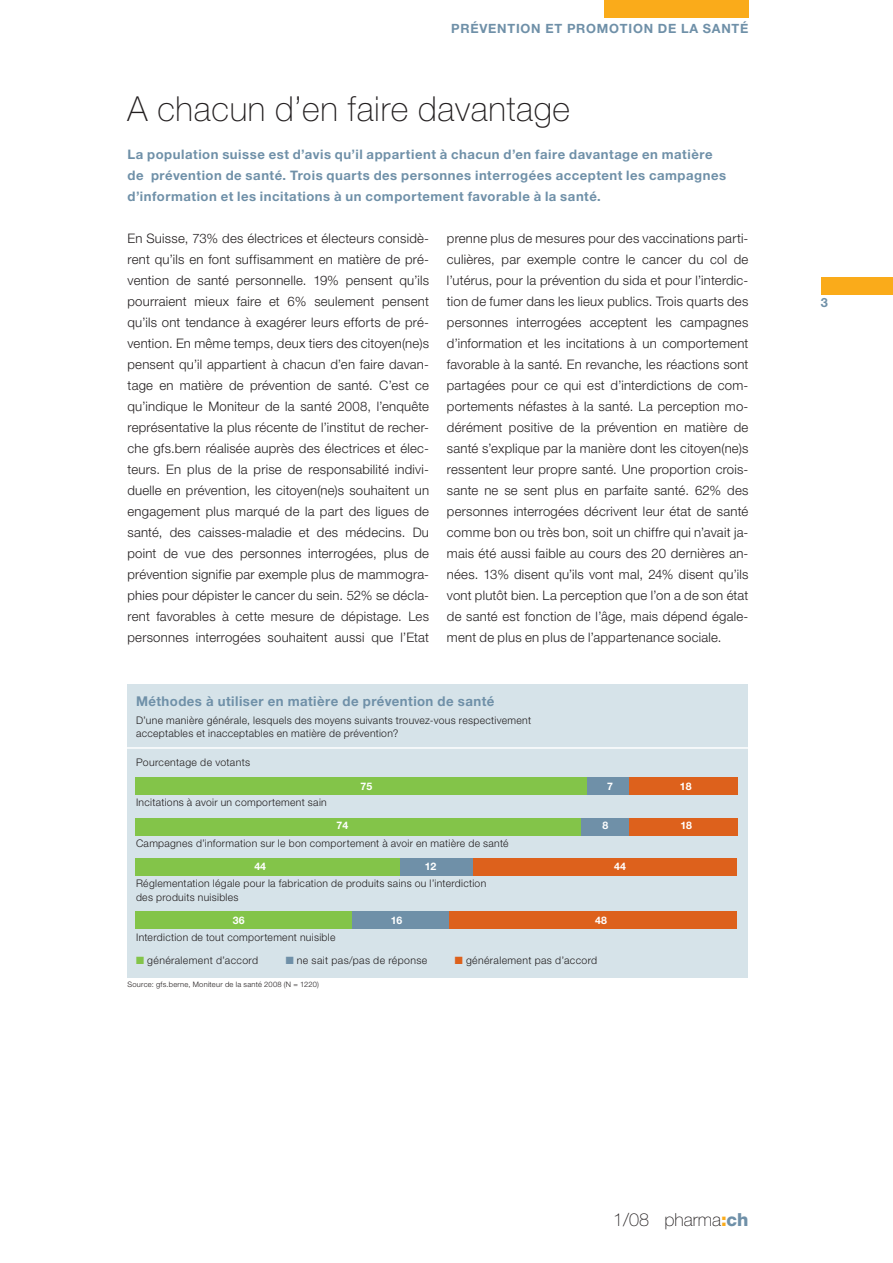
<style>
.page{position:relative;width:893px;height:1263px;background:#fff}
.page>*{position:absolute;margin:0;border:0;box-sizing:border-box;transform-origin:0 0}
.t1{font:100 34.5px "Helvetica Neue";letter-spacing:.02em;color:#231f20}
.t2{font:100 18px "Helvetica Neue";color:#231f20}
.t3{font:700 13.5px "Helvetica Neue";letter-spacing:.035em;color:#6f90a8}
.t4{font:300 13.2px/21px "Helvetica Neue";letter-spacing:.02em;color:#231f20;text-align:justify}
.t5{font:700 13.2px/21px "Helvetica Neue";letter-spacing:.04em;color:#6f90a8}
.t6{font:700 12.75px "Helvetica Neue";letter-spacing:.06em;color:#6f90a8}
.t7{font:300 10.5px/13.5px "Helvetica Neue";letter-spacing:.03em;color:#231f20}
.t8{font:700 10.35px "Helvetica Neue";color:#fff}
.t9{font:300 7.5px "Helvetica Neue";letter-spacing:.035em;color:#231f20}
.s1{color:#83c449}
.s2{color:#6f90a8}
.s3{color:#dd611c}
.s4{font-weight:800;color:#faab1a}
.s5{font-weight:800;color:#6f90a8}
</style>
<div class="page">
<div style="left:821px;top:277px;width:72px;height:17px;background:#faab1a"></div>
<div style="left:604px;top:0;width:144px;height:17px;background:#faab1a"></div>
<div style="left:128px;top:684px;width:620px;height:293px;background:#d6e3e9"></div>
<hr style="left:119px;top:747px;width:638px;height:2px;background:#fff">
<div style="left:629px;top:778px;width:108px;height:17px;background:#dd611c"></div>
<div style="left:587px;top:778px;width:42px;height:17px;background:#6f90a8"></div>
<div style="left:135px;top:778px;width:452px;height:17px;background:#83c449"></div>
<div style="left:629px;top:818px;width:108px;height:17px;background:#dd611c"></div>
<div style="left:581px;top:818px;width:48px;height:17px;background:#6f90a8"></div>
<div style="left:135px;top:818px;width:446px;height:17px;background:#83c449"></div>
<div style="left:472px;top:858px;width:265px;height:17px;background:#dd611c"></div>
<div style="left:400px;top:858px;width:72px;height:17px;background:#6f90a8"></div>
<div style="left:135px;top:858px;width:265px;height:17px;background:#83c449"></div>
<div style="left:448px;top:912px;width:289px;height:17px;background:#dd611c"></div>
<div style="left:352px;top:912px;width:96px;height:17px;background:#6f90a8"></div>
<div style="left:135px;top:912px;width:217px;height:17px;background:#83c449"></div>
<p class="t6" style="left:451px;top:23px;width:299px">PRÉVENTION ET PROMOTION DE LA SANTÉ</p>
<h1 class="t1" style="left:128px;top:96px;width:444px">A chacun d’en faire davantage</h1>
<p class="t5" style="left:128px;top:145px;width:600px">La population suisse est d’avis qu’il appartient à chacun d’en faire davantage en matière de prévention de santé. Trois quarts des personnes interrogées acceptent les campagnes d’information et les incitations à un comportement favorable à la santé.</p>
<p class="t4" style="left:128px;top:229px;width:303px">En Suisse, 73% des électrices et électeurs considè&shy;rent qu’ils en font suffisamment en matière de pré&shy;vention de santé personnelle. 19% pensent qu’ils pourraient mieux faire et 6% seulement pensent qu’ils ont tendance à exagérer leurs efforts de pré&shy;vention. En même temps, deux tiers des citoyen(ne)s pensent qu’il appartient à chacun d’en faire davan&shy;tage en matière de prévention de santé. C’est ce qu’indique le Moniteur de la santé 2008, l’enquête représentative la plus récente de l’institut de recher&shy;che gfs.bern réalisée auprès des électrices et élec&shy;teurs. En plus de la prise de responsabilité indivi&shy;duelle en prévention, les citoyen(ne)s souhaitent un engagement plus marqué de la part des ligues de santé, des caisses-maladie et des médecins. Du point de vue des personnes interrogées, plus de prévention signifie par exemple plus de mammogra&shy;phies pour dépister le cancer du sein. 52% se décla&shy;rent favorables à cette mesure de dépistage. Les personnes interrogées souhaitent aussi que l’Etat</p>
<p class="t4" style="left:447px;top:229px;width:303px">prenne plus de mesures pour des vaccinations parti&shy;culières, par exemple contre le cancer du col de l’utérus, pour la prévention du sida et pour l’interdic&shy;tion de fumer dans les lieux publics. Trois quarts des personnes interrogées acceptent les campagnes d’information et les incitations à un comportement favorable à la santé. En revanche, les réactions sont partagées pour ce qui est d’interdictions de com&shy;portements néfastes à la santé. La perception mo&shy;dérément positive de la prévention en matière de santé s’explique par la manière dont les citoyen(ne)s ressentent leur propre santé. Une proportion crois&shy;sante ne se sent plus en parfaite santé. 62% des personnes interrogées décrivent leur état de santé comme bon ou très bon, soit un chiffre qui n’avait ja&shy;mais été aussi faible au cours des 20 dernières an&shy;nées. 13% disent qu’ils vont mal, 24% disent qu’ils vont plutôt bien. La perception que l’on a de son état de santé est fonction de l’âge, mais dépend égale&shy;ment de plus en plus de l’appartenance sociale.</p>
<p class="t3" style="left:136px;top:696px;width:360px">Méthodes à utiliser en matière de prévention de santé</p>
<p class="t7" style="left:136px;top:714px;width:397px">D’une manière générale, lesquels des moyens suivants trouvez-vous respectivement acceptables et inacceptables en matière de prévention?</p>
<p class="t7" style="left:136px;top:756px;width:116px">Pourcentage de votants</p>
<p class="t7" style="left:136px;top:797px;width:192px">Incitations à avoir un comportement sain</p>
<p class="t7" style="left:136px;top:837px;width:374px">Campagnes d’information sur le bon comportement à avoir en matière de santé</p>
<p class="t7" style="left:136px;top:878px;width:352px">Réglementation légale pour la fabrication de produits sains ou l’interdiction des produits nuisibles</p>
<p class="t7" style="left:136px;top:932px;width:201px">Interdiction de tout comportement nuisible</p>
<p class="t8" style="left:361px;top:783px;width:13px">75</p>
<p class="t8" style="left:607px;top:783px;width:7px">7</p>
<p class="t8" style="left:680px;top:783px;width:13px">18</p>
<p class="t8" style="left:337px;top:822px;width:13px">74</p>
<p class="t8" style="left:603px;top:822px;width:7px">8</p>
<p class="t8" style="left:680px;top:822px;width:13px">18</p>
<p class="t8" style="left:254px;top:863px;width:13px">44</p>
<p class="t8" style="left:425px;top:863px;width:13px">12</p>
<p class="t8" style="left:614px;top:863px;width:13px">44</p>
<p class="t8" style="left:233px;top:917px;width:13px">36</p>
<p class="t8" style="left:391px;top:917px;width:13px">16</p>
<p class="t8" style="left:595px;top:917px;width:13px">48</p>
<p class="t7" style="left:136px;top:955px;width:124px"><span class="s1">■</span> généralement d’accord</p>
<p class="t7" style="left:286px;top:955px;width:143px"><span class="s2">■</span> ne sait pas/pas de réponse</p>
<p class="t7" style="left:455px;top:955px;width:144px"><span class="s3">■</span> généralement pas d’accord</p>
<p class="t9" style="left:128px;top:982px;width:193px">Source: gfs.berne, Moniteur de la santé 2008 (N = 1220)</p>
<p class="t6" style="left:821px;top:298px;width:9px">3</p>
<h2 class="t2" style="left:613px;top:1213px;width:137px">1/08 pharma<span class="s4">:</span><span class="s5">ch</span></h2>
</div>
